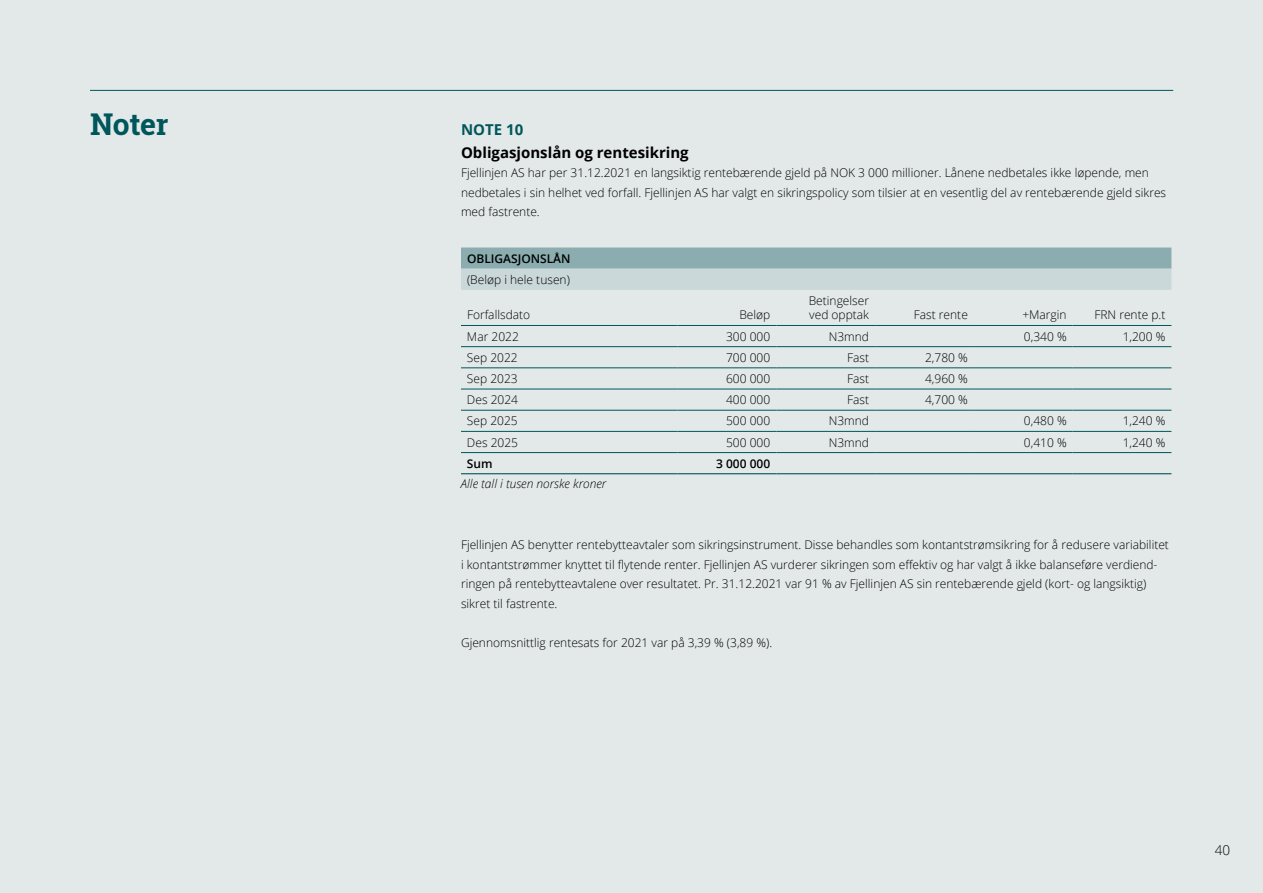
<style>
.page{position:relative;width:1263px;height:893px;background:#e3e9e9}
.page>*{position:absolute;margin:0;border:0;box-sizing:border-box;transform-origin:0 0}
.t1{font:700 30px "Roboto Slab";letter-spacing:-.01em;color:#00575b}
.t2{font:700 15px "Open Sans";color:#000}
.t3{font:700 15px "Open Sans";color:#00575b}
.t4{font:300 13.5px "Open Sans";color:#000}
.t5{font:300 12px/19.5px "Open Sans";color:#000}
.t6{font:italic 300 12px "Open Sans";color:#000}
.t7{font:600 12px "Open Sans";color:#000}
</style>
<div class="page">
<hr style="left:90px;top:90px;width:1083px;height:1px;background:#00575b">
<svg style="left:461px;top:248px;width:710px;height:42px"></svg>
<hr style="left:461px;top:325px;width:216px;height:1px;background:#00575b">
<hr style="left:677px;top:325px;width:99px;height:1px;background:#00575b">
<hr style="left:776px;top:325px;width:99px;height:1px;background:#00575b">
<hr style="left:875px;top:325px;width:99px;height:1px;background:#00575b">
<hr style="left:974px;top:325px;width:99px;height:1px;background:#00575b">
<hr style="left:1073px;top:325px;width:98px;height:1px;background:#00575b">
<hr style="left:461px;top:346px;width:216px;height:1px;background:#00575b">
<hr style="left:677px;top:346px;width:99px;height:1px;background:#00575b">
<hr style="left:776px;top:346px;width:99px;height:1px;background:#00575b">
<hr style="left:875px;top:346px;width:99px;height:1px;background:#00575b">
<hr style="left:974px;top:346px;width:99px;height:1px;background:#00575b">
<hr style="left:1073px;top:346px;width:98px;height:1px;background:#00575b">
<hr style="left:461px;top:368px;width:216px;height:1px;background:#00575b">
<hr style="left:677px;top:368px;width:99px;height:1px;background:#00575b">
<hr style="left:776px;top:368px;width:99px;height:1px;background:#00575b">
<hr style="left:875px;top:368px;width:99px;height:1px;background:#00575b">
<hr style="left:974px;top:368px;width:99px;height:1px;background:#00575b">
<hr style="left:1073px;top:368px;width:98px;height:1px;background:#00575b">
<hr style="left:461px;top:389px;width:216px;height:1px;background:#00575b">
<hr style="left:677px;top:389px;width:99px;height:1px;background:#00575b">
<hr style="left:776px;top:389px;width:99px;height:1px;background:#00575b">
<hr style="left:875px;top:389px;width:99px;height:1px;background:#00575b">
<hr style="left:974px;top:389px;width:99px;height:1px;background:#00575b">
<hr style="left:1073px;top:389px;width:98px;height:1px;background:#00575b">
<hr style="left:461px;top:410px;width:216px;height:1px;background:#00575b">
<hr style="left:677px;top:410px;width:99px;height:1px;background:#00575b">
<hr style="left:776px;top:410px;width:99px;height:1px;background:#00575b">
<hr style="left:875px;top:410px;width:99px;height:1px;background:#00575b">
<hr style="left:974px;top:410px;width:99px;height:1px;background:#00575b">
<hr style="left:1073px;top:410px;width:98px;height:1px;background:#00575b">
<hr style="left:461px;top:431px;width:216px;height:1px;background:#00575b">
<hr style="left:677px;top:431px;width:99px;height:1px;background:#00575b">
<hr style="left:776px;top:431px;width:99px;height:1px;background:#00575b">
<hr style="left:875px;top:431px;width:99px;height:1px;background:#00575b">
<hr style="left:974px;top:431px;width:99px;height:1px;background:#00575b">
<hr style="left:1073px;top:431px;width:98px;height:1px;background:#00575b">
<hr style="left:461px;top:452px;width:216px;height:1px;background:#00575b">
<hr style="left:677px;top:452px;width:99px;height:1px;background:#00575b">
<hr style="left:776px;top:452px;width:99px;height:1px;background:#00575b">
<hr style="left:875px;top:452px;width:99px;height:1px;background:#00575b">
<hr style="left:974px;top:452px;width:99px;height:1px;background:#00575b">
<hr style="left:1073px;top:452px;width:98px;height:1px;background:#00575b">
<hr style="left:461px;top:473px;width:216px;height:1px;background:#00575b">
<hr style="left:677px;top:473px;width:99px;height:1px;background:#00575b">
<hr style="left:776px;top:473px;width:99px;height:1px;background:#00575b">
<hr style="left:875px;top:473px;width:99px;height:1px;background:#00575b">
<hr style="left:974px;top:473px;width:99px;height:1px;background:#00575b">
<hr style="left:1073px;top:473px;width:98px;height:1px;background:#00575b">
<h1 class="t1" style="left:90px;top:104px;width:80px">Noter</h1>
<p class="t3" style="left:461px;top:119px;width:64px">NOTE 10</p>
<p class="t2" style="left:461px;top:141px;width:229px">Obligasjonslån og rentesikring</p>
<p class="t5" style="left:461px;top:163px;width:707px">Fjellinjen AS har per 31.12.2021 en langsiktig rentebærende gjeld på NOK 3 000 millioner. Lånene nedbetales ikke løpende, men nedbetales i sin helhet ved forfall. Fjellinjen AS har valgt en sikringspolicy som tilsier at en vesentlig del av rentebærende gjeld sikres med fastrente.</p>
<p class="t7" style="left:467px;top:250px;width:105px">OBLIGASJONSLÅN</p>
<p class="t5" style="left:467px;top:269px;width:104px">(Beløp i hele tusen)</p>
<p class="t5" style="left:467px;top:305px;width:65px">Forfallsdato</p>
<p class="t5" style="left:739px;top:305px;width:32px">Beløp</p>
<p class="t5" style="left:809px;top:293px;width:62px;line-height:14.4px">Betingelser ved opptak</p>
<p class="t5" style="left:914px;top:305px;width:56px">Fast rente</p>
<p class="t5" style="left:1022px;top:305px;width:46px">+Margin</p>
<p class="t5" style="left:1094px;top:305px;width:73px">FRN rente p.t</p>
<p class="t5" style="left:467px;top:326px;width:53px">Mar 2022</p>
<p class="t5" style="left:726px;top:326px;width:46px">300 000</p>
<p class="t5" style="left:829px;top:326px;width:42px">N3mnd</p>
<p class="t5" style="left:1024px;top:326px;width:44px">0,340 %</p>
<p class="t5" style="left:1123px;top:326px;width:44px">1,200 %</p>
<p class="t5" style="left:467px;top:347px;width:52px">Sep 2022</p>
<p class="t5" style="left:726px;top:347px;width:46px">700 000</p>
<p class="t5" style="left:847px;top:347px;width:23px">Fast</p>
<p class="t5" style="left:925px;top:347px;width:44px">2,780 %</p>
<p class="t5" style="left:467px;top:369px;width:52px">Sep 2023</p>
<p class="t5" style="left:726px;top:369px;width:46px">600 000</p>
<p class="t5" style="left:847px;top:369px;width:23px">Fast</p>
<p class="t5" style="left:925px;top:369px;width:44px">4,960 %</p>
<p class="t5" style="left:467px;top:390px;width:53px">Des 2024</p>
<p class="t5" style="left:726px;top:390px;width:46px">400 000</p>
<p class="t5" style="left:847px;top:390px;width:23px">Fast</p>
<p class="t5" style="left:925px;top:390px;width:44px">4,700 %</p>
<p class="t5" style="left:467px;top:411px;width:52px">Sep 2025</p>
<p class="t5" style="left:726px;top:411px;width:46px">500 000</p>
<p class="t5" style="left:829px;top:411px;width:42px">N3mnd</p>
<p class="t5" style="left:1024px;top:411px;width:44px">0,480 %</p>
<p class="t5" style="left:1123px;top:411px;width:44px">1,240 %</p>
<p class="t5" style="left:467px;top:432px;width:53px">Des 2025</p>
<p class="t5" style="left:726px;top:432px;width:46px">500 000</p>
<p class="t5" style="left:829px;top:432px;width:42px">N3mnd</p>
<p class="t5" style="left:1024px;top:432px;width:44px">0,410 %</p>
<p class="t5" style="left:1123px;top:432px;width:44px">1,240 %</p>
<p class="t7" style="left:467px;top:455px;width:27px">Sum</p>
<p class="t7" style="left:716px;top:455px;width:56px">3 000 000</p>
<p class="t6" style="left:461px;top:475px;width:147px">Alle tall i tusen norske kroner</p>
<p class="t5" style="left:461px;top:535px;width:709px">Fjellinjen AS benytter rentebytteavtaler som sikringsinstrument. Disse behandles som kontantstrømsikring for å redusere variabilitet i kontantstrømmer knyttet til flytende renter. Fjellinjen AS vurderer sikringen som effektiv og har valgt å ikke balanseføre verdiend&shy;ringen på rentebytteavtalene over resultatet. Pr. 31.12.2021 var 91 % av Fjellinjen AS sin rentebærende gjeld (kort- og langsiktig) sikret til fastrente.</p>
<p class="t5" style="left:461px;top:632px;width:313px">Gjennomsnittlig rentesats for 2021 var på 3,39 % (3,89 %).</p>
<p class="t4" style="left:1215px;top:841px;width:17px">40</p>
</div>
